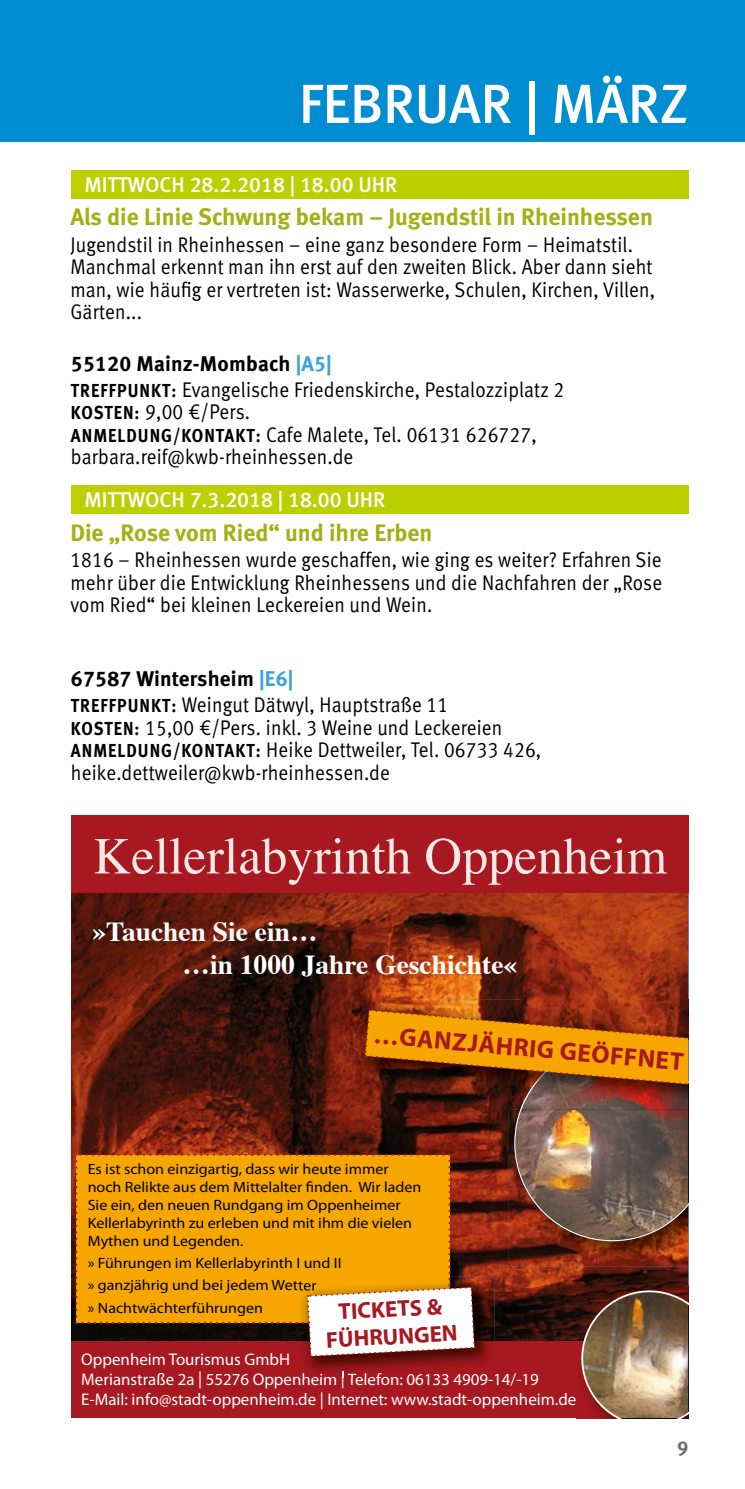
<style>
.page{position:relative;width:745px;height:1489px;background:#fff}
.page>*{position:absolute;margin:0;border:0;box-sizing:border-box;transform-origin:0 0}
.t1{font:55px "Meta Medium LF";color:#fff}
.t2{font:52px "Times";color:#f6e8e4}
.t3{font:700 27.5px/33px "Times";color:#fff}
.t4{font:700 25.25px "Myriad Pro";color:#a81820}
.t5{font:23.75px "Meta Bold LF";color:#a2b213}
.t6{font:700 22.75px/27.5px "Myriad Pro";color:#a81820;text-align:center}
.t7{font:21.25px/22.5px "Meta Normal LF";letter-spacing:.01em;color:#000;scale:.9 1}
.t8{font:21.25px "Meta Medium LF";color:#fff}
.t9{font:21.25px "Meta Bold LF";letter-spacing:.01em;color:#000}
.t10{font:20px "Meta Bold LF";color:#706f6f}
.t11{font:17px/20.2px "Myriad Pro";color:#fff}
.t12{font:15px/18px "Myriad Pro";color:#000;scale:1.07 1}
.s1{color:#3ea3dc}
.s2{font-family:"Meta Bold LF";font-size:18.75px}
</style>
<div class="page">
<div style="left:0;top:0;width:744px;height:142px;background:#008dd1"></div>
<div style="left:71px;top:170px;width:616px;height:28px;background:#bccf00"></div>
<div style="left:71px;top:485px;width:616px;height:29px;background:#bccf00"></div>
<svg style="left:450px;top:892px;width:237px;height:107px"></svg>
<img style="left:71px;top:892px;width:379px;height:449px">
<div style="left:71px;top:815px;width:616px;height:77px;background:#a81820"></div>
<img style="left:354px;top:999px;width:167px;height:9px">
<img style="left:521px;top:999px;width:166px;height:9px">
<img style="left:75px;top:1008px;width:612px;height:409px">
<h1 class="t1" style="left:299px;top:72px;width:391px">FEBRUAR | MÄRZ</h1>
<p class="t8" style="left:84px;top:172px;width:314px">MITTWOCH 28.2.2018 | 18.00 UHR</p>
<p class="t5" style="left:70px;top:203px;width:583px">Als die Linie Schwung bekam – Jugendstil in Rheinhessen</p>
<p class="t7" style="left:70px;top:233px;width:650px">Jugendstil in Rheinhessen – eine ganz besondere Form – Heimatstil.<br>Manchmal erkennt man ihn erst auf den zweiten Blick. Aber dann sieht man, wie häufig er vertreten ist: Wasserwerke, Schulen, Kirchen, Villen, Gärten...</p>
<p class="t9" style="left:71px;top:351px;width:262px">55120 Mainz-Mombach <span class="s1">|A5|</span></p>
<p class="t7" style="left:71px;top:378px;width:549px"><span class="s2">TREFFPUNKT:</span> Evangelische Friedenskirche, Pestalozziplatz 2<br><span class="s2">KOSTEN:</span> 9,00 €/Pers.<br><span class="s2">ANMELDUNG/KONTAKT:</span> Cafe Malete, Tel. 06131 626727, barbara.reif@kwb-rheinhessen.de</p>
<p class="t8" style="left:84px;top:487px;width:302px">MITTWOCH 7.3.2018 | 18.00 UHR</p>
<p class="t5" style="left:70px;top:518px;width:363px">Die „Rose vom Ried“ und ihre Erben</p>
<p class="t7" style="left:70px;top:548px;width:658px;text-align:justify">1816 – Rheinhessen wurde geschaffen, wie ging es weiter? Erfahren Sie mehr über die Entwicklung Rheinhessens und die Nachfahren der „Rose vom Ried“ bei kleinen Leckereien und Wein.</p>
<p class="t9" style="left:71px;top:666px;width:224px">67587 Wintersheim <span class="s1">|E6|</span></p>
<p class="t7" style="left:71px;top:693px;width:524px"><span class="s2">TREFFPUNKT:</span> Weingut Dätwyl, Hauptstraße 11<br><span class="s2">KOSTEN:</span> 15,00 €/Pers. inkl. 3 Weine und Leckereien <span class="s2">ANMELDUNG/KONTAKT:</span> Heike Dettweiler, Tel. 06733 426, heike.dettweiler@kwb-rheinhessen.de</p>
<h2 class="t2" style="left:94px;top:807px;width:574px">Kellerlabyrinth Oppenheim</h2>
<p class="t3" style="left:182px;top:912px;width:336px;text-indent:-90px">»Tauchen Sie ein…<br>…in 1000 Jahre Geschichte«</p>
<p class="t4" style="left:375px;top:1018px;width:312px;rotate:5deg">…GANZJÄHRIG GEÖFFNET</p>
<p class="t12" style="left:88px;top:1160px;width:313px">Es ist schon einzigartig, dass wir heute immer noch Relikte aus dem Mittelalter nden. Wir laden Sie ein, den neuen Rundgang im Oppenheimer Kellerlabyrinth zu erleben und mit ihm die vielen Mythen und Legenden.</p>
<p class="t12" style="left:88px;top:1251px;width:238px;line-height:22px">» Führungen im Kellerlabyrinth I und II » ganzjährig und bei jedem Wetter<br>» Nachtwächterführungen</p>
<p class="t6" style="left:323px;top:1297px;width:133px;rotate:-3deg">TICKETS &amp;<br>FÜHRUNGEN</p>
<p class="t11" style="left:81px;top:1348px;width:496px">Oppenheim Tourismus GmbH<br>Merianstraße 2a | 55276 Oppenheim | Telefon: 06133 4909-14/-19<br>E-Mail: info@stadt-oppenheim.de | Internet: www.stadt-oppenheim.de</p>
<p class="t10" style="left:676px;top:1435px;width:13px">9</p>
</div>
